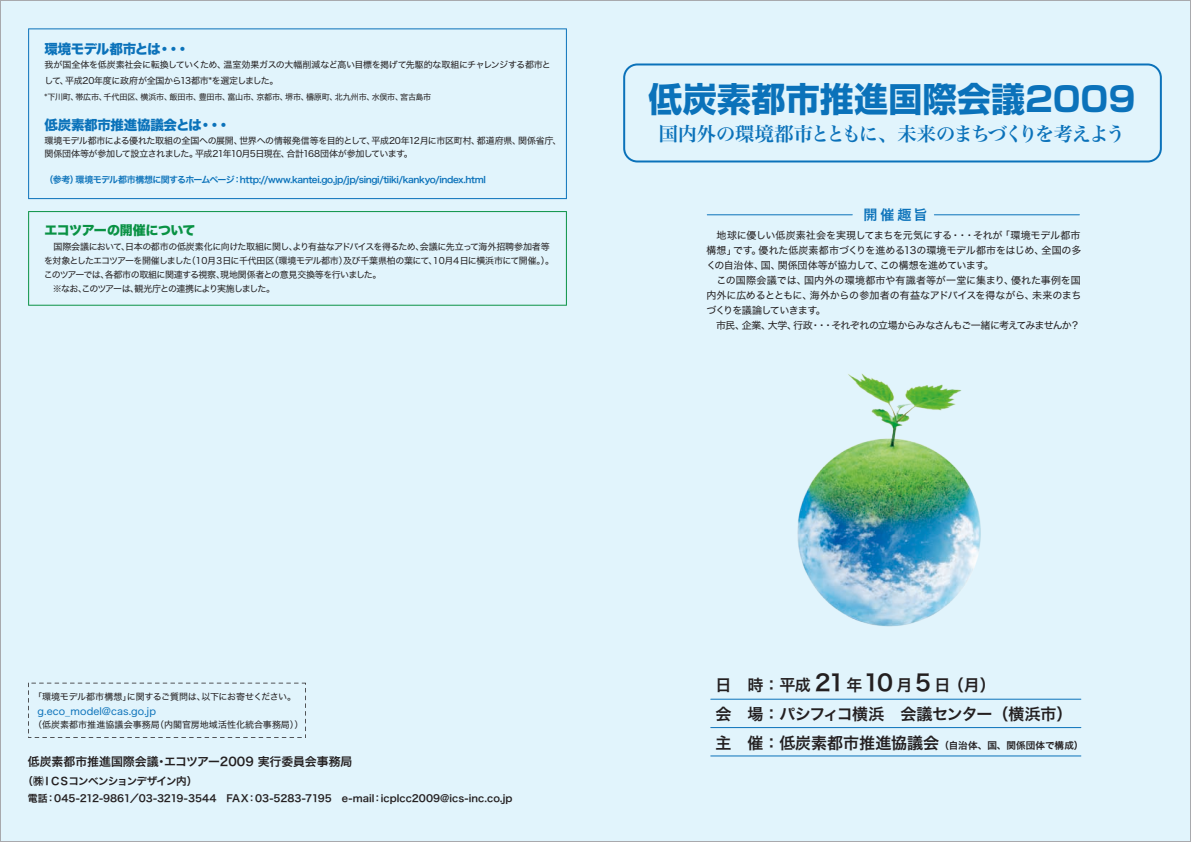
<style>
.page{position:relative;width:1191px;height:842px;background:#e1f4fc}
.page>*{position:absolute;margin:0;border:0;box-sizing:border-box;transform-origin:0 0}
.t1{font:700 33.9px "Shin Go Pro";letter-spacing:.01em;color:#0b72ba}
.t2{font:19.2px "Hira Min Pro W6";letter-spacing:-.08em;color:#0b72ba}
.t3{font:16px/29px "Hira Kaku Pro W6";letter-spacing:-.04em;color:#231f20}
.t4{font:14px "Hira Kaku Pro W6";color:#0b72ba}
.t5{font:13.5px "Hira Kaku Std W8";letter-spacing:-.025em;color:#0b72ba}
.t6{font:13.5px "Hira Kaku Std W8";letter-spacing:-.045em;color:#0b72ba}
.t7{font:13px "Hira Kaku Std W8";letter-spacing:-.04em;color:#099244}
.t8{font:11.9px "Hira Kaku Pro W6";color:#231f20}
.t9{font:10.6px "Hira Kaku Pro W6";letter-spacing:-.08em;color:#231f20}
.t10{font:10px/15px "Hira Kaku Std W4";letter-spacing:-.02em;color:#231f20}
.t11{font:10px "Hira Kaku Std W4";letter-spacing:.005em;color:#0b72ba}
.t12{font:9.9px "Hira Kaku Pro W6";color:#231f20}
.t13{font:9.6px "Hira Kaku Pro W6";letter-spacing:.005em;color:#231f20}
.t14{font:9px/14px "Hira Kaku Std W4";letter-spacing:-.045em;color:#231f20}
.t15{font:9px "Hira Kaku Pro W6";letter-spacing:-.045em;color:#0b72ba}
.t16{font:9px "Hira Kaku Std W4";letter-spacing:-.025em;color:#231f20}
.t17{font:9px "Hira Kaku Std W4";letter-spacing:.005em;color:#231f20}
.t18{font:8.1px "Hira Kaku Std W4";letter-spacing:-.03em;color:#231f20}
.s1{font-size:22.4px}
.s2{font-size:16px}
</style>
<div class="page">
<h3 class="t6" style="left:45px;top:42px;width:146px">環境モデル都市とは・・・</h3>
<p class="t14" style="left:45px;top:57px;width:508px;line-height:16px">我が国全体を低炭素社会に転換していくため、温室効果ガスの大幅削減など高い目標を掲げて先駆的な取組にチャレンジする都市として、平成20年度に政府が全国から13都市*を選定しました。</p>
<p class="t18" style="left:45px;top:91px;width:388px">*下川町、帯広市、千代田区、横浜市、飯田市、豊田市、富山市、京都市、堺市、檮原町、北九州市、水俣市、宮古島市</p>
<h3 class="t5" style="left:45px;top:118px;width:187px">低炭素都市推進協議会とは・・・</h3>
<p class="t14" style="left:45px;top:134px;width:518px;line-height:13px">環境モデル都市による優れた取組の全国への展開、世界への情報発信等を目的として、平成20年12月に市区町村、都道府県、関係省庁、関係団体等が参加して設立されました。平成21年10月5日現在、合計168団体が参加しています。</p>
<p class="t15" style="left:45px;top:172px;width:443px">（参考）環境モデル都市構想に関するホームページ：http://www.kantei.go.jp/jp/singi/tiiki/kankyo/index.html</p>
<h3 class="t7" style="left:45px;top:223px;width:152px">エコツアーの開催について</h3>
<p class="t14" style="left:44px;top:239px;width:512px">　国際会議において、日本の都市の低炭素化に向けた取組に関し、より有益なアドバイスを得るため、会議に先立って海外招聘参加者等を対象としたエコツアーを開催しました（10月３日に千代田区（環境モデル都市）及び千葉県柏の葉にて、10月４日に横浜市にて開催。）。このツアーでは、各都市の取組に関連する視察、現地関係者との意見交換等を行いました。<br>　※なお、このツアーは、観光庁との連携により実施しました。</p>
<h1 class="t1" style="left:648px;top:72px;width:492px">低炭素都市推進国際会議２００９</h1>
<h2 class="t2" style="left:659px;top:117px;width:468px">国内外の環境都市とともに、未来のまちづくりを考えよう</h2>
<h3 class="t4" style="left:863px;top:202px;width:65px">開催趣旨</h3>
<p class="t10" style="left:706px;top:228px;width:377px">　地球に優しい低炭素社会を実現してまちを元気にする・・・それが「環境モデル都市構想」です。優れた低炭素都市づくりを進める13の環境モデル都市をはじめ、全国の多くの自治体、国、関係団体等が協力して、この構想を進めています。<br>　この国際会議では、国内外の環境都市や有識者等が一堂に集まり、優れた事例を国内外に広めるとともに、海外からの参加者の有益なアドバイスを得ながら、未来のまちづくりを議論していきます。<br>　市民、企業、大学、行政・・・それぞれの立場からみなさんもご一緒に考えてみませんか？</p>
<p class="t16" style="left:33px;top:689px;width:265px">「環境モデル都市構想」に関するご質問は、以下にお寄せください。</p>
<p class="t11" style="left:38px;top:703px;width:120px">g.eco_model@cas.go.jp</p>
<p class="t17" style="left:33px;top:717px;width:272px">（低炭素都市推進協議会事務局（内閣官房地域活性化統合事務局））</p>
<h3 class="t8" style="left:28px;top:751px;width:326px">低炭素都市推進国際会議・エコツアー2009 実行委員会事務局</h3>
<p class="t9" style="left:23px;top:772px;width:176px">（㈱ＩＣＳコンベンションデザイン内）</p>
<p class="t12" style="left:28px;top:789px;width:486px">電話：045-212-9861／03-3219-3544　FAX：03-5283-7195　e-mail：icplcc2009@ics-inc.co.jp</p>
<h3 class="t3" style="left:715px;top:669px;width:358px">日　時：平成 <span class="s1">21</span>年<span class="s1">10</span> 月 <span class="s1">5</span> 日 （月）<br>会　場：パシフィコ横浜　会議センター（横浜市）</h3>
<p class="t13" style="left:715px;top:736px;width:369px"><span class="s2">主　催：低炭素都市推進協議会</span>（自治体、国、関係団体で構成）</p>
</div>
